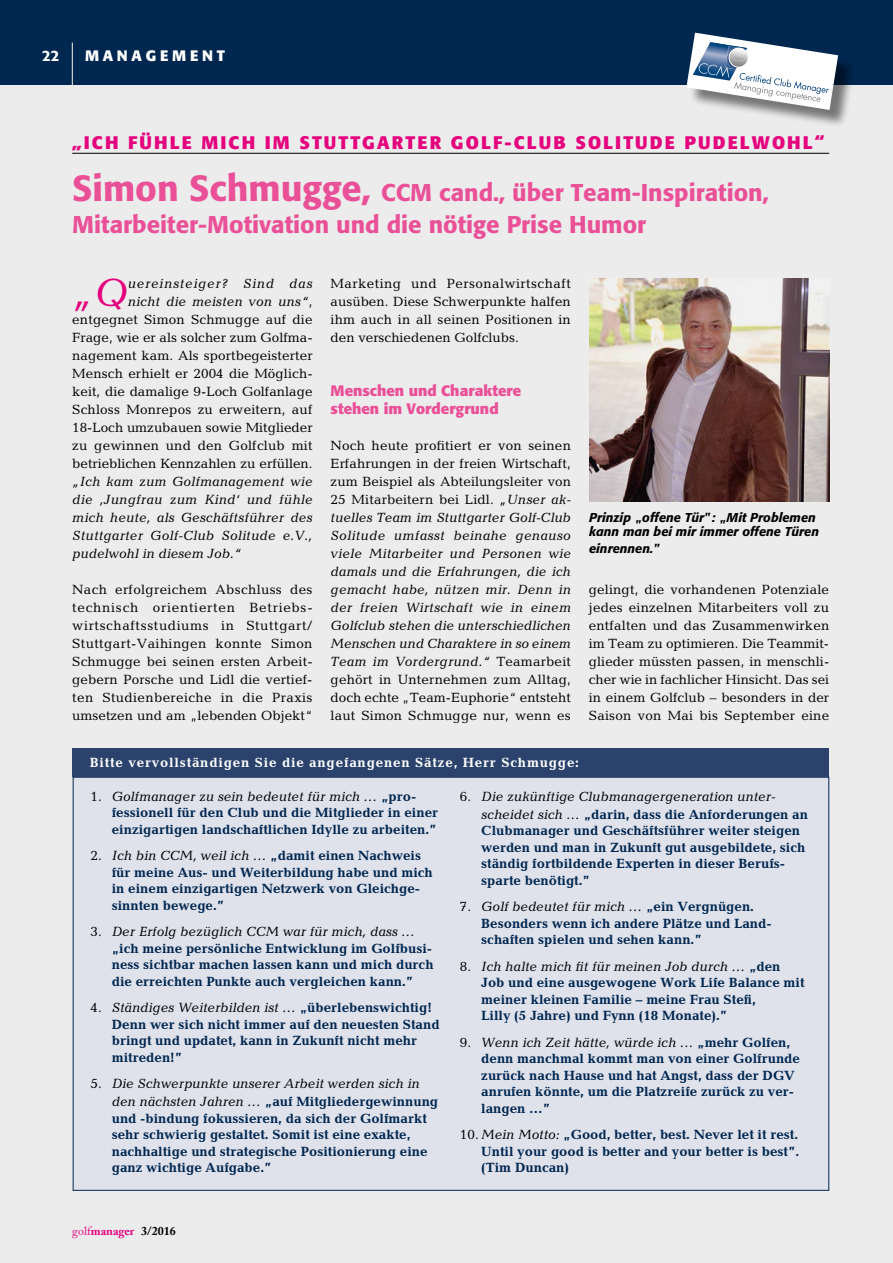
<style>
.page{position:relative;width:893px;height:1263px;background:#fff}
.page>*{position:absolute;margin:0;border:0;box-sizing:border-box;transform-origin:0 0}
.t1{font:italic 39.9px "Candida";color:#e5007d}
.t2{font:500 24px/31.5px "Formata";color:#ea5097}
.t3{font:700 18px "Formata";letter-spacing:.12em;color:#e5007d}
.t4{font:700 15px/18px "Formata";color:#ea5097}
.t5{font:700 15px "Formata";letter-spacing:.25em;color:#fff}
.t6{font:500 15px "Formata";color:#fff}
.t7{font:700 13.5px/16.5px "Candida";color:#002750}
.t8{font:13.5px/18px "Candida";letter-spacing:.005em;color:#000;text-align:justify}
.t9{font:italic 13.5px/18px "Candida";color:#000}
.t10{font:700 13.5px "Candida";letter-spacing:.06em;color:#fff}
.t11{font:italic 500 12.75px/14.4px "Formata";color:#000}
.t12{font:700 12px "Adobe Caslon Pro";color:#e5007d}
.s1{font-size:36px}
.s2{font-style:italic}
.s3{font-style:normal}
.s4{font-family:"Candida";font-weight:700;font-style:normal;font-size:13.5px}
.s5{font-weight:400;color:#000}
.s6{font-weight:400;font-style:italic;color:#000}
.s7{font-weight:700;font-style:normal;color:#002750}
.s8{font-weight:400}
.s9{color:#000}
</style>
<div class="page">
<div style="left:0;top:0;width:893px;height:85px;background:#002750"></div>
<hr style="left:72px;top:43px;width:1px;height:42px;background:#fff">
<div style="left:0;top:85px;width:893px;height:1178px;background:#ececed"></div>
<div style="left:689px;top:35px;width:167px;height:93px;background:#000;opacity:.5"></div>
<svg style="left:686px;top:33px;width:152px;height:77px"></svg>
<div style="left:73px;top:777px;width:756px;height:413px;background:#dfe1eb"></div>
<div style="left:73px;top:748px;width:756px;height:29px;background:#2b436c"></div>
<hr style="left:72px;top:153px;width:757px;height:1px;background:#000">
<img style="left:589px;top:279px;width:240px;height:223px">
<p class="t6" style="left:42px;top:46px;width:19px">22</p>
<p class="t5" style="left:85px;top:46px;width:142px">MANAGEMENT</p>
<h3 class="t3" style="left:72px;top:131px;width:753px">„ICH FÜHLE MICH IM STUTTGARTER GOLF-CLUB SOLITUDE PUDELWOHL“</h3>
<h2 class="t2" style="left:72px;top:177px;width:698px"><span class="s1">Simon Schmugge,</span> CCM cand., über Team-Inspiration,<br>Mitarbeiter-Motivation und die nötige Prise Humor</h2>
<h1 class="t1" style="left:72px;top:269px;width:57px">„Q</h1>
<p class="t8" style="left:331px;top:274px;width:242px">Marketing und Personalwirtschaft ausüben. Diese Schwerpunkte halfen ihm auch in all seinen Positionen in den verschiedenen Golfclubs.</p>
<p class="t8" style="left:72px;top:274px;width:242px;text-align:right"><span class="s2">uereinsteiger? Sind das<br>nicht die meisten von uns“</span>, entgegnet Simon Schmugge auf die Frage, wie er als solcher zum Golfma&shy;nagement kam. Als sportbegeisterter Mensch erhielt er 2004 die Möglich&shy;keit, die damalige 9-Loch Golfanlage Schloss Monrepos zu erweitern, auf 18-Loch umzubauen sowie Mitglieder zu gewinnen und den Golfclub mit betrieblichen Kennzahlen zu erfüllen.</p>
<p class="t9" style="left:72px;top:472px;width:242px;text-align:justify">„Ich kam zum Golfmanagement wie die ‚Jungfrau zum Kind‘ und fühle mich heute, als Geschäftsführer des Stuttgarter Golf-Club Solitude e.V., pudelwohl in diesem Job.“</p>
<p class="t8" style="left:72px;top:580px;width:242px">Nach erfolgreichem Abschluss des technisch orientierten Betriebs&shy;wirtschaftsstudiums in Stuttgart/ Stuttgart-Vaihingen konnte Simon Schmugge bei seinen ersten Arbeit&shy;gebern Porsche und Lidl die vertief&shy;ten Studienbereiche in die Praxis umsetzen und am „lebenden Objekt“</p>
<p class="t4" style="left:331px;top:382px;width:192px">MENSCHEN UND CHARAKTERE<br>STEHEN IM VORDERGRUND</p>
<p class="t9" style="left:331px;top:436px;width:242px;text-align:justify"><span class="s3">Noch heute profitiert er von seinen Erfahrungen in der freien Wirtschaft, zum Beispiel als Abteilungsleiter von 25 Mitarbeitern bei Lidl.</span> „Unser ak&shy;tuelles Team im Stuttgarter Golf-Club Solitude umfasst beinahe genauso viele Mitarbeiter und Personen wie damals und die Erfahrungen, die ich gemacht habe, nützen mir. Denn in der freien Wirtschaft wie in einem Golfclub stehen die unterschiedlichen Menschen und Charaktere in so einem Team im Vordergrund.“ <span class="s3">Teamarbeit gehört in Unternehmen zum Alltag, doch echte „Team-Euphorie“ entsteht laut Simon Schmugge nur, wenn es</span></p>
<p class="t11" style="left:589px;top:510px;width:232px">Prinzip <span class="s4">„</span>offene Tür<span class="s4">”</span>: <span class="s4">„</span>Mit Problemen kann man bei mir immer offene Türen</p>
<p class="t11" style="left:589px;top:541px;width:73px">einrennen.<span class="s4">”</span></p>
<p class="t8" style="left:589px;top:580px;width:242px">gelingt, die vorhandenen Potenziale jedes einzelnen Mitarbeiters voll zu entfalten und das Zusammenwirken im Team zu optimieren. Die Teammit&shy;glieder müssten passen, in menschli&shy;cher wie in fachlicher Hinsicht. Das sei in einem Golfclub – besonders in der Saison von Mai bis September eine</p>
<p class="t10" style="left:90px;top:755px;width:491px">Bitte vervollständigen Sie die angefangenen Sätze, Herr Schmugge:</p>
<p class="t7" style="left:112px;top:788px;width:328px;text-indent:-21px"><span class="s5">1.</span> <span class="s6">Golfmanager zu sein bedeutet für mich …</span> „pro&shy;fessionell für den Club und die Mitglieder in einer einzigartigen landschaftlichen Idylle zu arbeiten.”</p>
<p class="t7" style="left:112px;top:847px;width:323px;text-indent:-21px"><span class="s5">2.</span> <span class="s6">Ich bin CCM, weil ich …</span> „damit einen Nachweis für meine Aus- und Weiterbildung habe und mich in einem einzigartigen Netzwerk von Gleichge&shy;sinnten bewege.”</p>
<p class="t7" style="left:112px;top:923px;width:323px;text-indent:-21px"><span class="s5">3.</span> <span class="s6">Der Erfolg bezüglich CCM war für mich, dass … </span>„ich meine persönliche Entwicklung im Golfbusi&shy;ness sichtbar machen lassen kann und mich durch die erreichten Punkte auch vergleichen kann.”</p>
<p class="t7" style="left:112px;top:999px;width:329px;text-indent:-21px"><span class="s5">4.</span> <span class="s6">Ständiges Weiterbilden ist …</span> „überlebenswichtig!<br>Denn wer sich nicht immer auf den neuesten Stand bringt und updatet, kann in Zukunft nicht mehr mitreden!”</p>
<p class="t9" style="left:112px;top:1075px;width:328px;text-indent:-21px"><span class="s3">5.</span> Die Schwerpunkte unserer Arbeit werden sich in den nächsten Jahren … <span class="s7">„auf Mitgliedergewinnung</span></p>
<p class="t7" style="left:112px;top:1110px;width:317px">und -bindung fokussieren, da sich der Golfmarkt sehr schwierig gestaltet. Somit ist eine exakte, nachhaltige und strategische Positionierung eine ganz wichtige Aufgabe.”</p>
<p class="t12" style="left:72px;top:1224px;width:105px"><span class="s8">golf</span>manager <span class="s9">3/2016</span></p>
<p class="t9" style="left:481px;top:787px;width:328px;text-indent:-21px"><span class="s3">6.</span> Die zukünftige Clubmanagergeneration unter&shy;scheidet sich … <span class="s7">„darin, dass die Anforderungen an</span></p>
<p class="t7" style="left:481px;top:822px;width:326px">Clubmanager und Geschäftsführer weiter steigen werden und man in Zukunft gut ausgebildete, sich ständig fortbildende Experten in dieser Berufs&shy;sparte benötigt.”</p>
<p class="t7" style="left:481px;top:898px;width:290px;text-indent:-21px"><span class="s5">7.</span> <span class="s6">Golf bedeutet für mich …</span> „ein Vergnügen.<br>Besonders wenn ich andere Plätze und Land&shy;schaften spielen und sehen kann.”</p>
<p class="t7" style="left:481px;top:958px;width:325px;text-indent:-21px"><span class="s5">8.</span> <span class="s6">Ich halte mich fit für meinen Job durch …</span> „den Job und eine ausgewogene Work Life Balance mit meiner kleinen Familie – meine Frau Stefi,<br>Lilly (5 Jahre) und Fynn (18 Monate).”</p>
<p class="t7" style="left:481px;top:1034px;width:320px;text-indent:-21px"><span class="s5">9.</span> <span class="s6">Wenn ich Zeit hätte, würde ich …</span> „mehr Golfen, denn manchmal kommt man von einer Golfrunde zurück nach Hause und hat Angst, dass der DGV anrufen könnte, um die Platzreife zurück zu ver&shy;langen …”</p>
<p class="t7" style="left:481px;top:1126px;width:320px;text-align:justify;text-indent:-21px"><span class="s5">10.</span> <span class="s6">Mein Motto:</span> „Good, better, best. Never let it rest.<br>Until your good is better and your better is best”. (Tim Duncan)</p>
</div>
